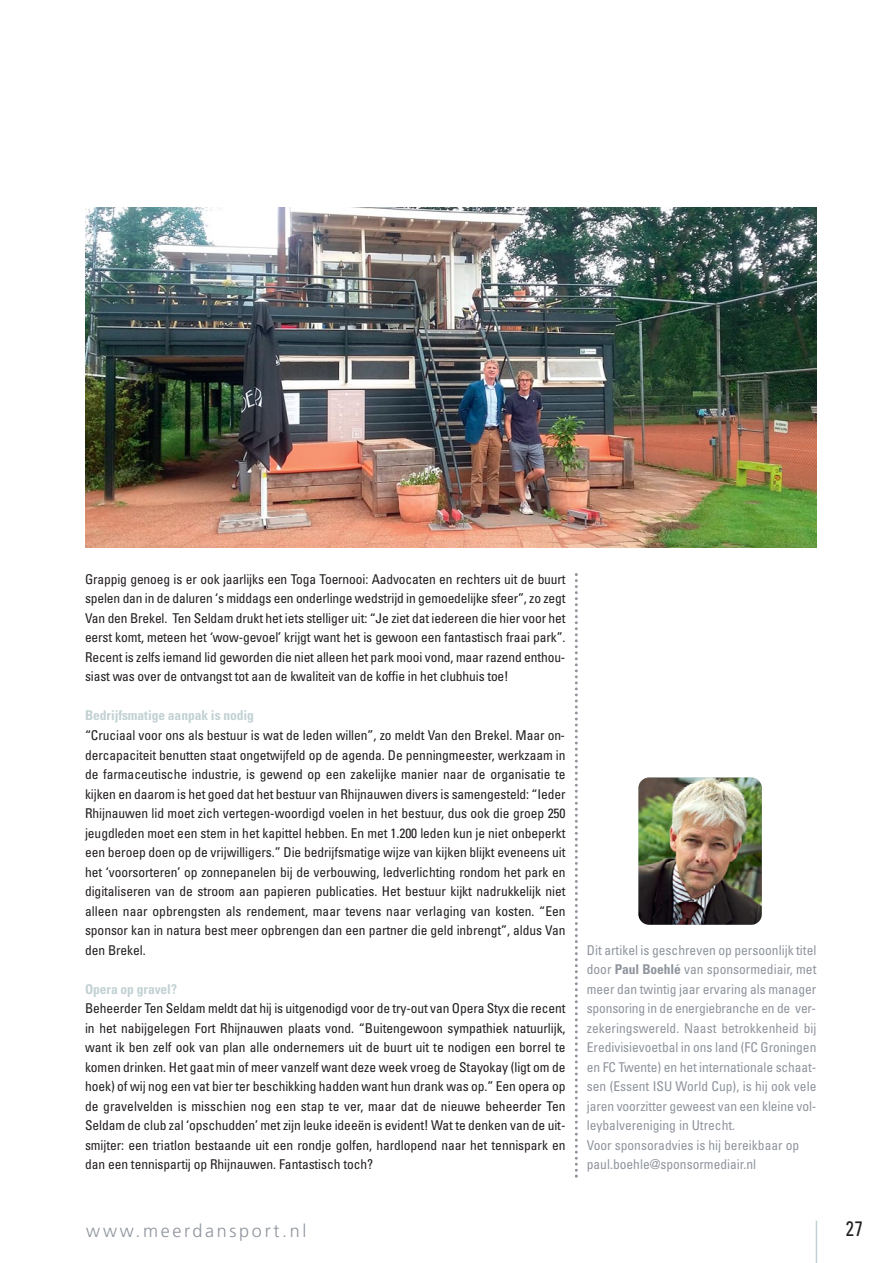
<style>
.page{position:relative;width:893px;height:1263px;background:#fff}
.page>*{position:absolute;margin:0;border:0;box-sizing:border-box;transform-origin:0 0}
.t1{font:condensed 21px "Univers";color:#231f20;scale:.87 1}
.t2{font:300 18px "Frutiger";letter-spacing:.15em;color:#8f949d}
.t3{font:condensed 13.5px/19.5px "Univers";letter-spacing:-.005em;color:#231f20}
.t4{font:condensed 13.5px/19.5px "Univers";color:#8f949d}
.s1{font-weight:700;color:#c2d1d3}
.s2{font-weight:700}
</style>
<div class="page">
<img style="left:85px;top:207px;width:731px;height:341px">
<hr style="left:816px;top:1220px;width:1px;height:43px;background:#c2d1d3">
<img style="left:638px;top:777px;width:124px;height:148px;border-radius:11px">
<svg style="left:575px;top:573px;width:3px;height:605px"></svg>
<p class="t3" style="left:85px;top:571px;width:482px;text-align:justify">Grappig genoeg is er ook jaarlijks een Toga Toernooi: Aadvocaten en rechters uit de buurt spelen dan in de daluren ‘s middags een onderlinge wedstrijd in gemoedelijke sfeer”, zo zegt Van den Brekel. Ten Seldam drukt het iets stelliger uit: “Je ziet dat iedereen die hier voor het eerst komt, meteen het ‘wow-gevoel’ krijgt want het is gewoon een fantastisch fraai park”.<br>Recent is zelfs iemand lid geworden die niet alleen het park mooi vond, maar razend enthou&shy;siast was over de ontvangst tot aan de kwaliteit van de koffie in het clubhuis toe!</p>
<p class="t3" style="left:85px;top:707px;width:482px"><span class="s1">Bedrijfsmatige aanpak is nodig<br></span>“Cruciaal voor ons als bestuur is wat de leden willen”, zo meldt Van den Brekel. Maar on&shy;dercapaciteit benutten staat ongetwijfeld op de agenda. De penningmeester, werkzaam in de farmaceutische industrie, is gewend op een zakelijke manier naar de organisatie te kijken en daarom is het goed dat het bestuur van Rhijnauwen divers is samengesteld: “Ieder Rhijnauwen lid moet zich vertegen-woordigd voelen in het bestuur, dus ook die groep 250 jeugdleden moet een stem in het kapittel hebben. En met 1.200 leden kun je niet onbeperkt een beroep doen op de vrijwilligers.” Die bedrijfsmatige wijze van kijken blijkt eveneens uit het ‘voorsorteren’ op zonnepanelen bij de verbouwing, ledverlichting rondom het park en digitaliseren van de stroom aan papieren publicaties. Het bestuur kijkt nadrukkelijk niet alleen naar opbrengsten als rendement, maar tevens naar verlaging van kosten. “Een sponsor kan in natura best meer opbrengen dan een partner die geld inbrengt”, aldus Van den Brekel.</p>
<p class="t3" style="left:85px;top:980px;width:482px"><span class="s1">Opera op gravel?<br></span>Beheerder Ten Seldam meldt dat hij is uitgenodigd voor de try-out van Opera Styx die recent in het nabijgelegen Fort Rhijnauwen plaats vond. “Buitengewoon sympathiek natuurlijk, want ik ben zelf ook van plan alle ondernemers uit de buurt uit te nodigen een borrel te komen drinken. Het gaat min of meer vanzelf want deze week vroeg de Stayokay (ligt om de hoek) of wij nog een vat bier ter beschikking hadden want hun drank was op.” Een opera op de gravelvelden is misschien nog een stap te ver, maar dat de nieuwe beheerder Ten Seldam de club zal ‘opschudden’ met zijn leuke ideeën is evident! Wat te denken van de uit&shy;smijter: een triatlon bestaande uit een rondje golfen, hardlopend naar het tennispark en dan een tennispartij op Rhijnauwen. Fantastisch toch?</p>
<p class="t4" style="left:587px;top:941px;width:231px">Dit artikel is geschreven op persoonlijk titel door <span class="s2">Paul Boehlé</span> van sponsormediair, met meer dan twintig jaar ervaring als manager sponsoring in de energiebranche en de ver&shy;zekeringswereld. Naast betrokkenheid bij Eredivisievoetbal in ons land (FC Groningen en FC Twente) en het internationale schaat&shy;sen (Essent ISU World Cup), is hij ook vele jaren voorzitter geweest van een kleine vol&shy;leybalvereniging in Utrecht.<br>Voor sponsoradvies is hij bereikbaar op paul.boehle@sponsormediair.nl</p>
<p class="t2" style="left:86px;top:1223px;width:222px">www.meerdansport.nl</p>
<p class="t1" style="left:846px;top:1221px;width:21px">27</p>
</div>
